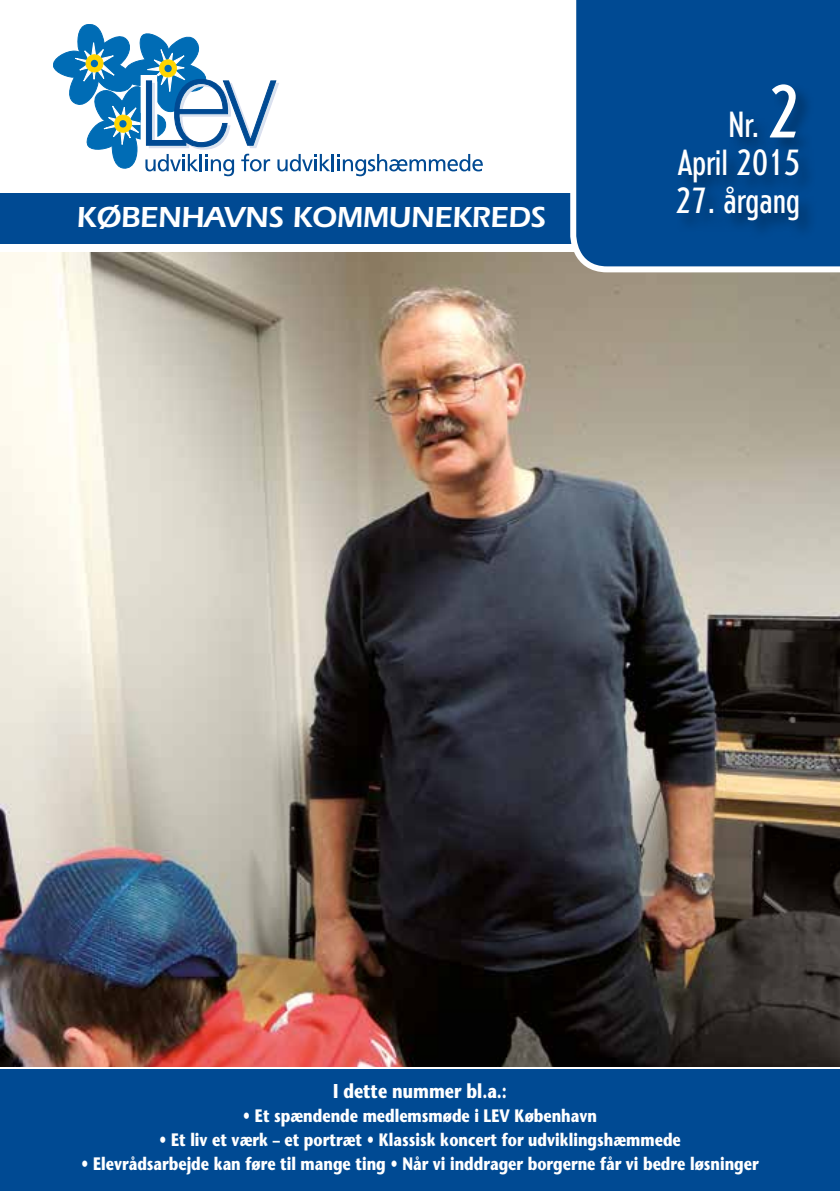
<style>
.page{position:relative;width:840px;height:1191px;background:#fff}
.page>*{position:absolute;margin:0;border:0;box-sizing:border-box;transform-origin:0 0}
.t1{font:300 condensed 36px/38px "Erbar LT";color:#fff;text-align:right}
.t2{font:600 30px "ITC Eras LT";letter-spacing:-.015em;color:#fff}
.t3{font:700 20px "Stone Sans LT";color:#fff;scale:.8 1}
.t4{font:700 18px "Stone Sans LT";color:#fff;scale:.8 1}
.s1{font-size:74px}
</style>
<div class="page">
<svg style="left:53px;top:24px;width:429px;height:152px"></svg>
<img style="left:1px;top:252px;width:838px;height:814px">
<div style="left:0;top:193px;width:839px;height:51px;background:#004a93"></div>
<svg style="left:567px;top:0;width:272px;height:275px"></svg>
<div style="left:674px;top:83px;width:143px;height:156px;background:#000;opacity:.35"></div>
<div style="left:0;top:1069px;width:839px;height:122px;background:#004a93"></div>
<h2 class="t2" style="left:77px;top:200px;width:470px">KØBENHAVNS KOMMUNEKREDS</h2>
<h1 class="t1" style="left:677px;top:106px;width:123px">Nr. <span class="s1">2<br></span>April 2015</h1>
<h1 class="t1" style="left:675px;top:182px;width:126px">27. årgang</h1>
<p class="t3" style="left:333px;top:1079px;width:219px">I dette nummer bl.a.:</p>
<p class="t4" style="left:243px;top:1105px;width:444px">• Et spændende medlemsmøde i LEV København</p>
<p class="t4" style="left:159px;top:1129px;width:653px">• Et liv et værk – et portræt • Klassisk koncert for udviklingshæmmede</p>
<p class="t4" style="left:81px;top:1153px;width:847px">• Elevrådsarbejde kan føre til mange ting • Når vi inddrager borgerne får vi bedre løsninger</p>
</div>
